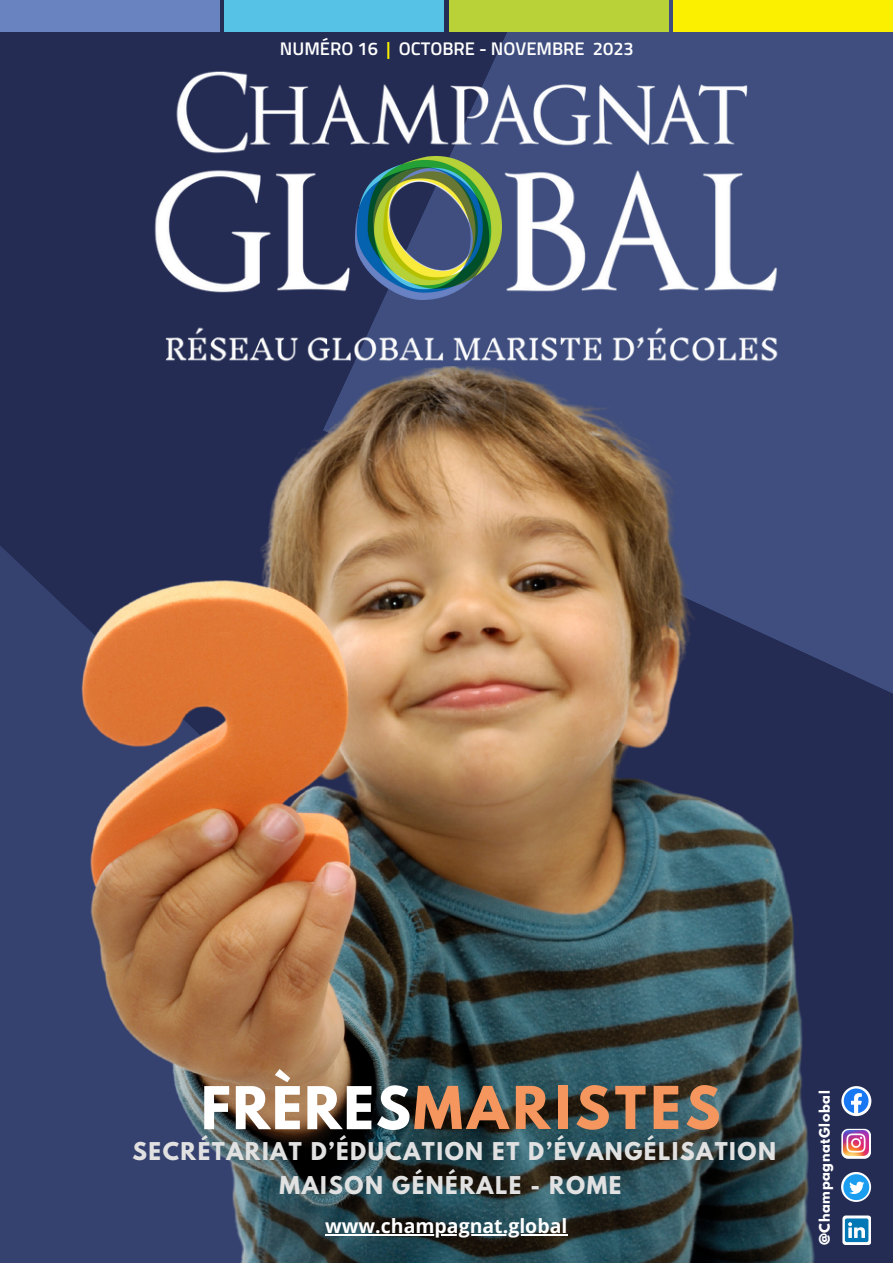
<style>
.page{position:relative;width:893px;height:1264px;background:#fff}
.page>*{position:absolute;margin:0;border:0;box-sizing:border-box;transform-origin:0 0}
.t1{font:700 52.2px "League Spartan";letter-spacing:.085em;color:#f4965d}
.t2{font:700 21.75px "League Spartan";letter-spacing:.07em;color:#e1e1e1}
.t3{font:700 19.5px "Open Sans";color:#fff}
.t4{font:600 18.3px "Titillium Web";color:#fff}
.t5{font:700 12.9px "League Spartan";letter-spacing:.05em;color:#fff}
.s1{color:#faf000}
.s2{color:#fff}
</style>
<div class="page">
<div style="left:0;top:0;width:892px;height:1262px;background:#242c54"></div>
<svg style="left:353px;top:0;width:539px;height:693px;fill:#3f4e7f"></svg>
<img style="left:0;top:366px;width:836px;height:896px">
<svg style="left:841px;top:1128px;width:30px;height:30px"></svg>
<img style="left:843px;top:1130px;width:25px;height:25px">
<svg style="left:842px;top:1215px;width:29px;height:29px"></svg>
<svg style="left:844px;top:1218px;width:24px;height:23px"></svg>
<svg style="left:841px;top:1171px;width:30px;height:30px"></svg>
<svg style="left:843px;top:1174px;width:26px;height:26px"></svg>
<svg style="left:841px;top:1086px;width:30px;height:30px"></svg>
<svg style="left:843px;top:1088px;width:25px;height:25px"></svg>
<img style="left:154px;top:67px;width:635px;height:298px">
<img style="left:355px;top:156px;width:146px;height:143px">
<hr style="left:325px;top:1234px;width:242px;height:1px;background:#fff">
<div style="left:0;top:0;width:220px;height:32px;background:#6982c0"></div>
<div style="left:224px;top:0;width:220px;height:32px;background:#56c2e6"></div>
<div style="left:448px;top:0;width:220px;height:32px;background:#b9d237"></div>
<div style="left:673px;top:0;width:219px;height:32px;background:#faf000"></div>
<p class="t4" style="left:280px;top:34px;width:355px">NUMÉRO 16 <span class="s1">|</span> OCTOBRE - NOVEMBRE 2023</p>
<p class="t1" style="left:201px;top:1081px;width:521px"><span class="s2">FRÈRES</span>MARISTES</p>
<p class="t2" style="left:132px;top:1140px;width:645px">SECRÉTARIAT D’ÉDUCATION ET D’ÉVANGÉLISATION</p>
<p class="t2" style="left:279px;top:1174px;width:343px">MAISON GÉNÉRALE - ROME</p>
<p class="t3" style="left:325px;top:1212px;width:243px">www.champagnat.global</p>
<p class="t5" style="left:818px;top:1245px;width:156px;rotate:-90deg">@ChampagnatGlobal</p>
</div>
